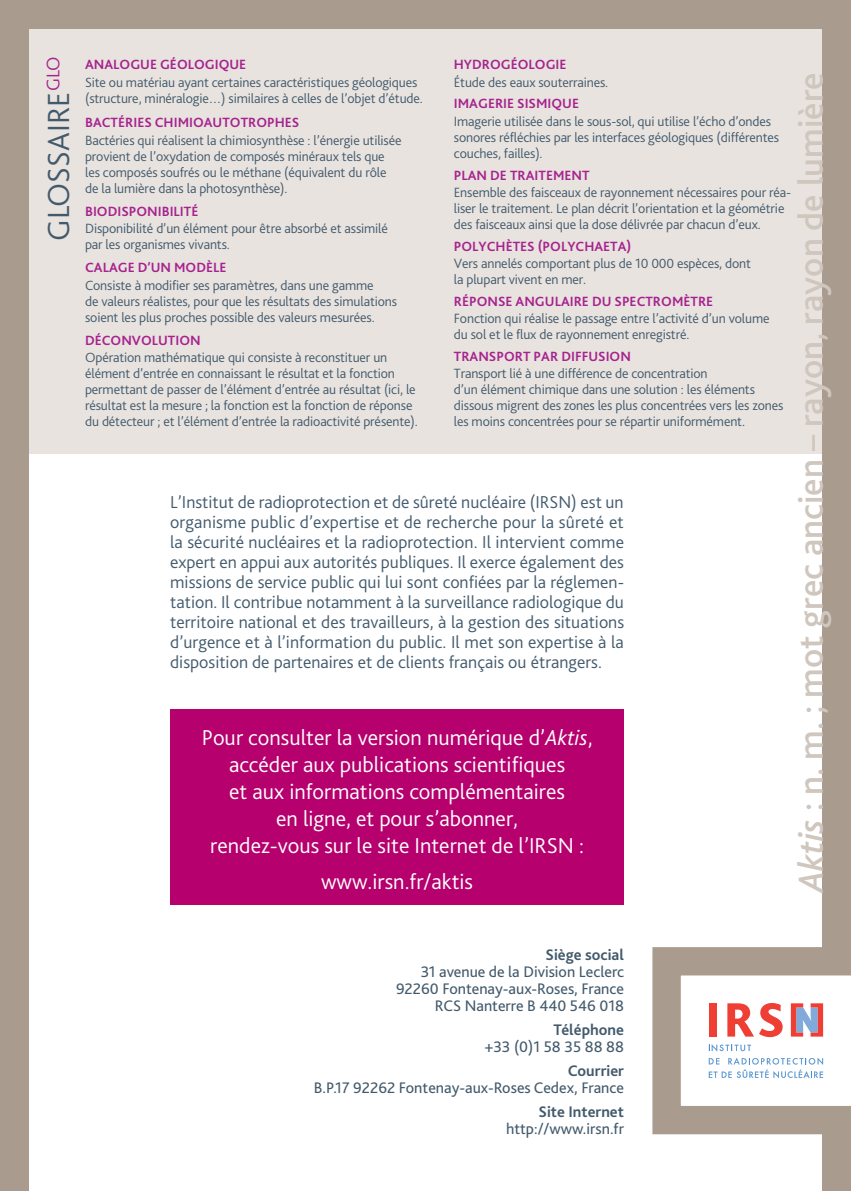
<style>
.page{position:relative;width:851px;height:1191px;background:#fff}
.page>*{position:absolute;margin:0;border:0;box-sizing:border-box;transform-origin:0 0}
.t1{font:500 36px "Bliss 2";color:#cfc6be}
.t2{font:300 32px "Bliss 2";color:#425a6c}
.t3{font:300 22.4px/27px "Bliss 2";color:#fff;text-align:center}
.t4{font:300 18px/20px "Bliss 2";color:#425a6c;text-align:justify}
.t5{font:16px/17px "Bliss 2";color:#425a6c;text-align:right}
.t6{font:700 16px "Bliss 2";color:#425a6c}
.t7{font:300 14px/16px "Bliss 2";letter-spacing:-.01em;color:#425a6c}
.t8{font:700 14px "Bliss 2";letter-spacing:.115em;color:#a6228e}
.s1{font-style:italic}
</style>
<div class="page">
<div style="left:28px;top:28px;width:794px;height:426px;background:#e8e3df"></div>
<div style="left:0;top:0;width:850px;height:28px;background:#a99b8d"></div>
<div style="left:0;top:0;width:28px;height:1191px;background:#a99b8d"></div>
<div style="left:822px;top:0;width:28px;height:1191px;background:#a99b8d"></div>
<svg style="left:652px;top:947px;width:198px;height:187px"></svg>
<div style="left:170px;top:709px;width:454px;height:195px;background:#b6006d"></div>
<h2 class="t2" style="left:39px;top:241px;width:184px;rotate:-90deg">Glossaire <sup>GLO</sup></h2>
<p class="t8" style="left:454px;top:56px;width:114px">HYDROGÉOLOGIE</p>
<p class="t8" style="left:85px;top:56px;width:163px">ANALOGUE GÉOLOGIQUE</p>
<p class="t7" style="left:85px;top:74px;width:339px">Site ou matériau ayant certaines caractéristiques géologiques (structure, minéralogie…) similaires à celles de l’objet d’étude.</p>
<p class="t8" style="left:85px;top:114px;width:214px">BACTÉRIES CHIM IOAUTOTROPHES</p>
<p class="t7" style="left:85px;top:132px;width:318px">Bactéries qui réalisent la chimiosynthèse : l’énergie utilisée provient de l’oxydation de composés minéraux tels que les composés soufrés ou le méthane (équivalent du rôle de la lumière dans la photosynthèse).</p>
<p class="t8" style="left:85px;top:202px;width:115px">BIODISPONIBILITÉ</p>
<p class="t7" style="left:85px;top:220px;width:304px">Disponibilité d’un élément pour être absorbé et assimilé par les organismes vivants.</p>
<p class="t8" style="left:85px;top:259px;width:143px">CALAGE D’UN MODÈLE</p>
<p class="t7" style="left:85px;top:277px;width:313px">Consiste à modifier ses paramètres, dans une gamme<br>de valeurs réalistes, pour que les résultats des simulations soient les plus proches possible des valeurs mesurées.</p>
<p class="t8" style="left:85px;top:331px;width:117px">DÉCONVOLUTION</p>
<p class="t7" style="left:85px;top:349px;width:334px">Opération mathématique qui consiste à reconstituer un élément d’entrée en connaissant le résultat et la fonction permettant de passer de l’élément d’entrée au résultat (ici, le résultat est la mesure ; la fonction est la fonction de réponse du détecteur ; et l’élément d’entrée la radioactivité présente).</p>
<h1 class="t1" style="left:788px;top:892px;width:821px;rotate:-90deg"><span class="s1">Aktis</span> : n. m. ; mot grec ancien – rayon, rayon de lumière</h1>
<p class="t7" style="left:454px;top:74px;width:156px">Étude des eaux souterraines.</p>
<p class="t8" style="left:454px;top:95px;width:127px">IMAGERIE SISMIQUE</p>
<p class="t7" style="left:454px;top:113px;width:327px">Imagerie utilisée dans le sous-sol, qui utilise l’écho d’ondes sonores réfléchies par les interfaces géologiques (différentes couches, failles).</p>
<p class="t8" style="left:454px;top:166px;width:136px">PLAN DE TRAITEM ENT</p>
<p class="t7" style="left:454px;top:184px;width:338px">Ensemble des faisceaux de rayonnement nécessaires pour réa&shy;liser le traitement. Le plan décrit l’orientation et la géométrie des faisceaux ainsi que la dose délivrée par chacun d’eux.</p>
<p class="t8" style="left:454px;top:237px;width:179px">POLYCHÈTES (POLYCHAETA)</p>
<p class="t7" style="left:454px;top:255px;width:298px">Vers annelés comportant plus de 10 000 espèces, dont la plupart vivent en mer.</p>
<p class="t8" style="left:454px;top:292px;width:261px">RÉPONSE ANGULAIRE DU SPECTROM ÈTRE</p>
<p class="t7" style="left:454px;top:310px;width:317px">Fonction qui réalise le passage entre l’activité d’un volume du sol et le flux de rayonnement enregistré.</p>
<p class="t8" style="left:454px;top:347px;width:178px">TRANSPORT PAR DIFFUSION</p>
<p class="t7" style="left:454px;top:365px;width:331px">Transport lié à une différence de concentration<br>d’un élément chimique dans une solution : les éléments dissous migrent des zones les plus concentrées vers les zones les moins concentrées pour se répartir uniformément.</p>
<p class="t4" style="left:170px;top:491px;width:455px">L’Institut de radioprotection et de sûreté nucléaire (IRSN) est un organisme public d’expertise et de recherche pour la sûreté et la sécurité nucléaires et la radioprotection. Il intervient comme expert en appui aux autorités publiques. Il exerce également des missions de service public qui lui sont confiées par la réglemen&shy;tation. Il contribue notamment à la surveillance radiologique du territoire national et des travailleurs, à la gestion des situations d’urgence et à l’information du public. Il met son expertise à la disposition de partenaires et de clients français ou étrangers.</p>
<h3 class="t3" style="left:202px;top:723px;width:392px">Pour consulter la version numérique d’<span class="s1">Aktis</span>, accéder aux publications scientifiques<br>et aux informations complémentaires<br>en ligne, et pour s’abonner,<br>rendez-vous sur le site Internet de l’IRSN :</h3>
<h3 class="t3" style="left:321px;top:867px;width:154px">www.irsn.fr/aktis</h3>
<p class="t6" style="left:545px;top:944px;width:80px">SIÈGE SOCIAL</p>
<p class="t5" style="left:396px;top:962px;width:229px">31 avenue de la Division Leclerc<br>92260 Fontenay-aux-Roses, France<br>RCS Nanterre B 440 546 018</p>
<p class="t6" style="left:553px;top:1019px;width:72px">TÉLÉPHONE</p>
<p class="t5" style="left:485px;top:1037px;width:141px">+33 (0)1 58 35 88 88</p>
<p class="t6" style="left:567px;top:1060px;width:58px">COURRIER</p>
<p class="t5" style="left:314px;top:1078px;width:311px">B.P.17 92262 Fontenay-aux-Roses Cedex, France</p>
<p class="t6" style="left:538px;top:1101px;width:87px">SITE I NTERNET</p>
<p class="t5" style="left:506px;top:1119px;width:119px">http://www.irsn.fr</p>
</div>
